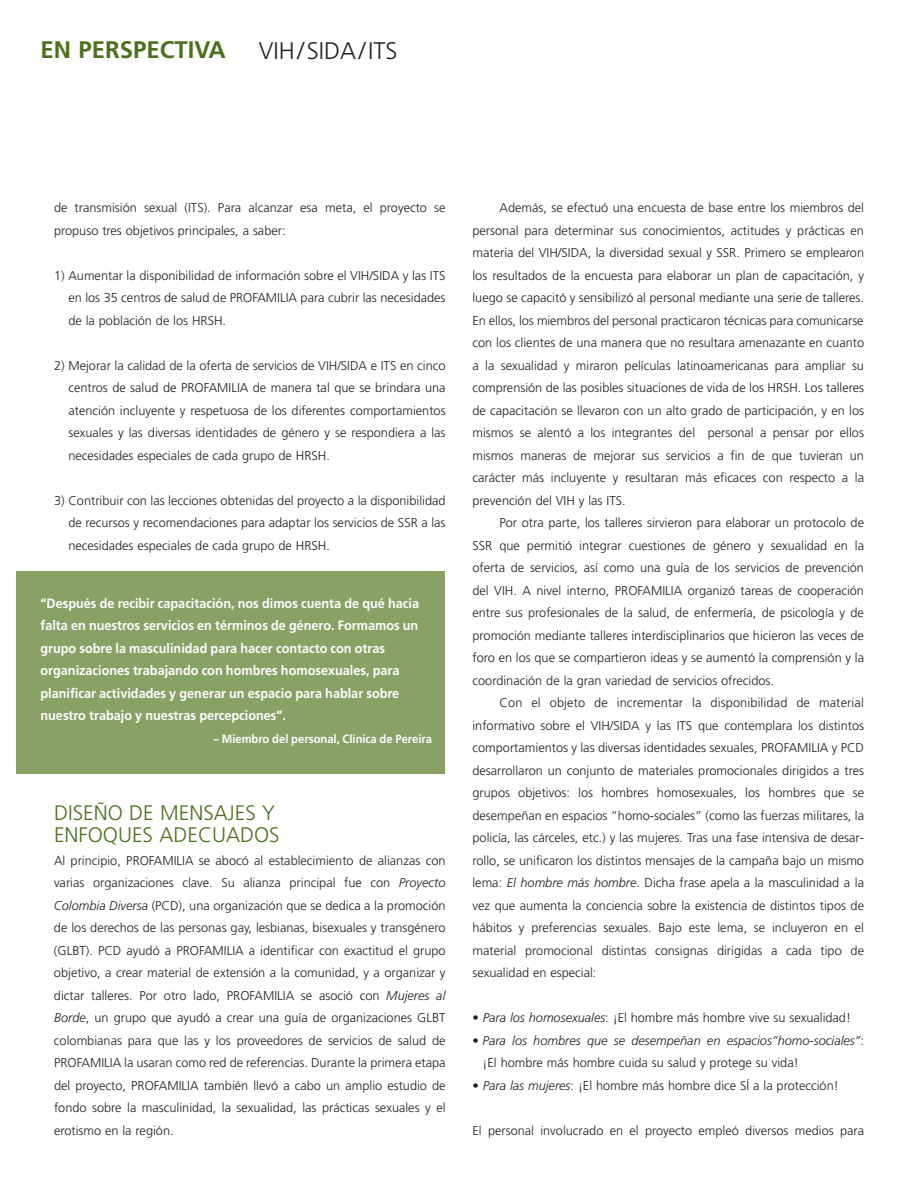
<style>
.page{position:relative;width:918px;height:1188px;background:#fff}
.page>*{position:absolute;margin:0;border:0;box-sizing:border-box;transform-origin:0 0}
.t1{font:700 24px "Frutiger";color:#4b711c}
.t2{font:300 24px "Frutiger";color:#231f20}
.t3{font:300 21px/22.5px "Frutiger";color:#4b711c}
.t4{font:700 13.5px/22.5px "Frutiger";color:#fff;scale:.94 1}
.t5{font:300 12.75px/22.5px "Frutiger";color:#231f20;text-align:justify}
.t6{font:italic 300 12.75px/22.5px "Frutiger";color:#231f20}
.t7{font:700 12px "Frutiger";color:#fff;scale:.94 1}
.s1{font-style:italic}
.s2{font-style:normal}
</style>
<div class="page">
<div style="left:16px;top:571px;width:430px;height:203px;background:#88a165"></div>
<h1 class="t1" style="left:40px;top:40px;width:187px">EN PERSPECTIVA</h1>
<h1 class="t2" style="left:259px;top:40px;width:140px">VIH/SIDA/ITS</h1>
<p class="t5" style="left:54px;top:197px;width:393px">de transmisión sexual (ITS). Para alcanzar esa meta, el proyecto se propuso tres objetivos principales, a saber:</p>
<p class="t5" style="left:68px;top:265px;width:379px;text-indent:-14px">1) Aumentar la disponibilidad de información sobre el VIH/SIDA y las ITS en los 35 centros de salud de PROFAMILIA para cubrir las necesidades de la población de los HRSH.</p>
<p class="t5" style="left:68px;top:355px;width:379px;text-indent:-14px">2) Mejorar la calidad de la oferta de servicios de VIH/SIDA e ITS en cinco centros de salud de PROFAMILIA de manera tal que se brindara una atención incluyente y respetuosa de los diferentes comportamientos sexuales y las diversas identidades de género y se respondiera a las necesidades especiales de cada grupo de HRSH.</p>
<p class="t5" style="left:68px;top:490px;width:379px;text-indent:-14px">3) Contribuir con las lecciones obtenidas del proyecto a la disponibilidad de recursos y recomendaciones para adaptar los servicios de SSR a las necesidades especiales de cada grupo de HRSH.</p>
<p class="t4" style="left:40px;top:593px;width:404px">“Después de recibir capacitación, nos dimos cuenta de qué hacia falta en nuestros servicios en términos de género. Formamos un grupo sobre la masculinidad para hacer contacto con otras organizaciones trabajando con hombres homosexuales, para planificar actividades y generar un espacio para hablar sobre nuestro trabajo y nuestras percepciones”.</p>
<p class="t7" style="left:213px;top:734px;width:234px">– Miembro del personal, Clínica de Pereira</p>
<h2 class="t3" style="left:54px;top:803px;width:227px">DISEÑO DE MENSAJES Y<br>ENFOQUES ADECUADOS</h2>
<p class="t5" style="left:54px;top:850px;width:393px">Al principio, PROFAMILIA se abocó al establecimiento de alianzas con varias organizaciones clave. Su alianza principal fue con <span class="s1">Proyecto Colombia Diversa</span> (PCD), una organización que se dedica a la promoción de los derechos de las personas gay, lesbianas, bisexuales y transgénero (GLBT). PCD ayudó a PROFAMILIA a identificar con exactitud el grupo objetivo, a crear material de extensión a la comunidad, y a organizar y dictar talleres. Por otro lado, PROFAMILIA se asoció con <span class="s1">Mujeres al Borde</span>, un grupo que ayudó a crear una guía de organizaciones GLBT colombianas para que las y los proveedores de servicios de salud de PROFAMILIA la usaran como red de referencias. Durante la primera etapa del proyecto, PROFAMILIA también llevó a cabo un amplio estudio de fondo sobre la masculinidad, la sexualidad, las prácticas sexuales y el erotismo en la región.</p>
<p class="t5" style="left:473px;top:197px;width:393px;text-indent:27px">Además, se efectuó una encuesta de base entre los miembros del personal para determinar sus conocimientos, actitudes y prácticas en materia del VIH/SIDA, la diversidad sexual y SSR. Primero se emplearon los resultados de la encuesta para elaborar un plan de capacitación, y luego se capacitó y sensibilizó al personal mediante una serie de talleres.<br>En ellos, los miembros del personal practicaron técnicas para comunicarse con los clientes de una manera que no resultara amenazante en cuanto a la sexualidad y miraron películas latinoamericanas para ampliar su comprensión de las posibles situaciones de vida de los HRSH. Los talleres de capacitación se llevaron con un alto grado de participación, y en los mismos se alentó a los integrantes del personal a pensar por ellos mismos maneras de mejorar sus servicios a fin de que tuvieran un carácter más incluyente y resultaran más eficaces con respecto a la prevención del VIH y las ITS.</p>
<p class="t5" style="left:473px;top:512px;width:393px;text-indent:27px">Por otra parte, los talleres sirvieron para elaborar un protocolo de SSR que permitió integrar cuestiones de género y sexualidad en la oferta de servicios, así como una guía de los servicios de prevención del VIH. A nivel interno, PROFAMILIA organizó tareas de cooperación entre sus profesionales de la salud, de enfermería, de psicología y de promoción mediante talleres interdisciplinarios que hicieron las veces de foro en los que se compartieron ideas y se aumentó la comprensión y la coordinación de la gran variedad de servicios ofrecidos.</p>
<p class="t5" style="left:472px;top:692px;width:393px;text-indent:27px">Con el objeto de incrementar la disponibilidad de material informativo sobre el VIH/SIDA y las ITS que contemplara los distintos comportamientos y las diversas identidades sexuales, PROFAMILIA y PCD desarrollaron un conjunto de materiales promocionales dirigidos a tres grupos objetivos: los hombres homosexuales, los hombres que se desempeñan en espacios “homo-sociales” (como las fuerzas militares, la policía, las cárceles, etc.) y las mujeres. Tras una fase intensiva de desar&shy;rollo, se unificaron los distintos mensajes de la campaña bajo un mismo lema: <span class="s1">El hombre más hombre</span>. Dicha frase apela a la masculinidad a la vez que aumenta la conciencia sobre la existencia de distintos tipos de hábitos y preferencias sexuales. Bajo este lema, se incluyeron en el material promocional distintas consignas dirigidas a cada tipo de sexualidad en especial:</p>
<p class="t5" style="left:472px;top:1007px;width:380px">• <span class="s1">Para los homosexuales</span>: ¡El hombre más hombre vive su sexualidad!</p>
<p class="t6" style="left:483px;top:1030px;width:383px;text-indent:-10px"><span class="s2">•</span> Para los hombres que se desempeñan en espacios”homo-sociales”<span class="s2">: ¡El hombre más hombre cuida su salud y protege su vida!</span></p>
<p class="t5" style="left:472px;top:1075px;width:368px">• <span class="s1">Para las mujeres</span>: ¡El hombre más hombre dice SÍ a la protección!</p>
<p class="t5" style="left:472px;top:1120px;width:393px">El personal involucrado en el proyecto empleó diversos medios para</p>
</div>
